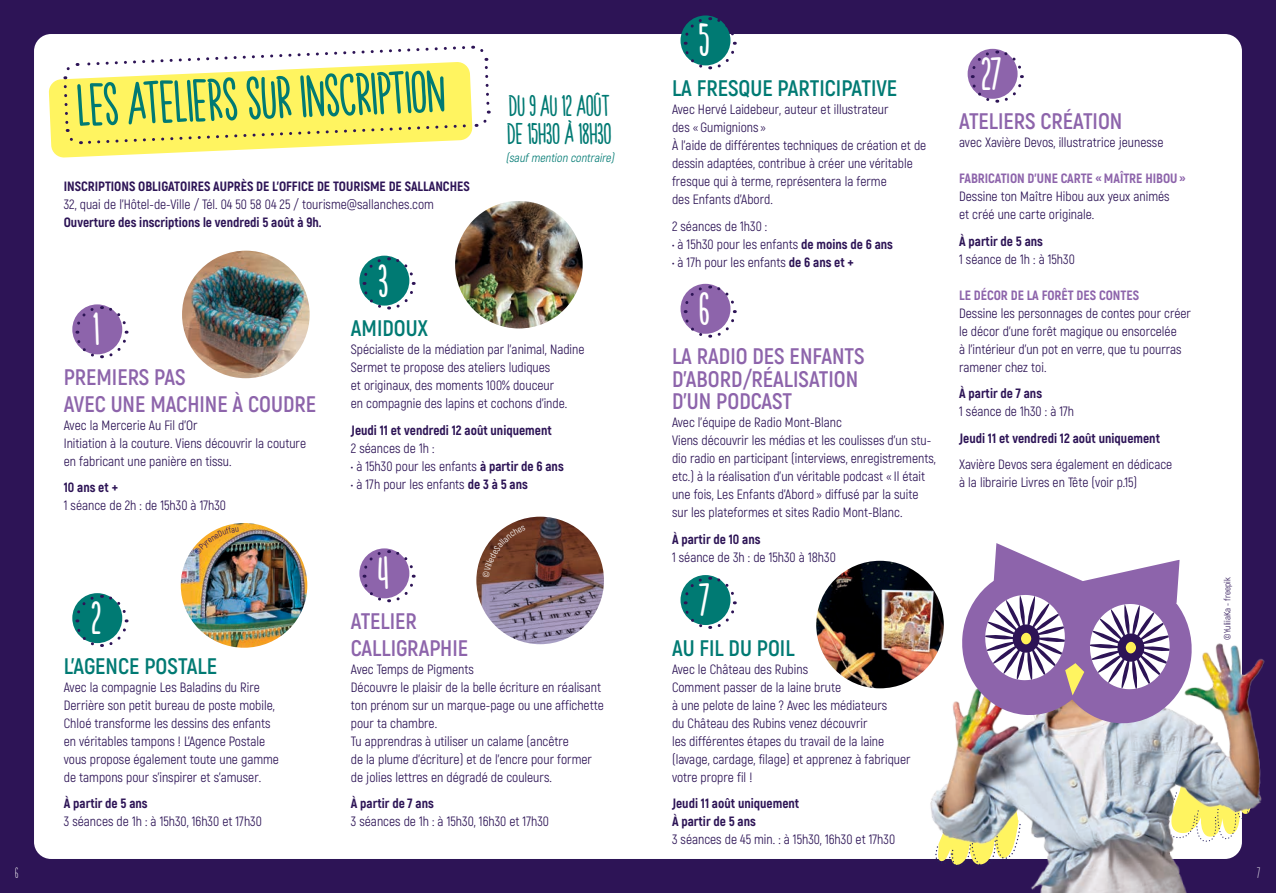
<style>
.page{position:relative;width:1276px;height:893px;background:#2d1456}
.page>*{position:absolute;margin:0;border:0;box-sizing:border-box;transform-origin:0 0}
.t1{font:700 54px "Spring Holiday";color:#007a73}
.t2{font:700 42px "Spring Holiday";color:#fff}
.t3{font:700 27px/28.5px "Spring Holiday";color:#007a73}
.t4{font:700 22.5px/26.7px "Akrobat";color:#8d64ab}
.t5{font:700 22.5px "Akrobat";color:#007a73}
.t6{font:13.5px/18px "Akrobat";color:#2d1456}
.t7{font:800 13.5px/18px "Akrobat";color:#2d1456}
.t8{font:800 13.5px "Akrobat";color:#8d64ab}
.t9{font:13.5px "Spring Holiday";color:#fff}
.t10{font:italic 12px "Akrobat";color:#007a73}
.t11{font:9px "Akrobat";color:#2d1456}
.s1{font-weight:800}
</style>
<div class="page">
<div style="left:34px;top:34px;width:1208px;height:825px;background:#fff;border-radius:17px"></div>
<svg style="left:74px;top:305px;width:55px;height:54px"></svg>
<svg style="left:49px;top:45px;width:442px;height:113px"></svg>
<svg style="left:361px;top:256px;width:55px;height:54px"></svg>
<svg style="left:74px;top:593px;width:55px;height:54px"></svg>
<svg style="left:682px;top:575px;width:55px;height:54px"></svg>
<svg style="left:969px;top:49px;width:55px;height:54px"></svg>
<svg style="left:361px;top:549px;width:55px;height:54px"></svg>
<svg style="left:682px;top:284px;width:55px;height:54px"></svg>
<svg style="left:682px;top:16px;width:55px;height:54px"></svg>
<img style="left:455px;top:201px;width:128px;height:127px;border-radius:63px">
<img style="left:182px;top:251px;width:128px;height:127px;border-radius:64px">
<img style="left:476px;top:517px;width:128px;height:127px;border-radius:64px">
<img style="left:816px;top:561px;width:128px;height:127px;border-radius:64px">
<img style="left:181px;top:523px;width:126px;height:125px">
<img style="left:878px;top:560px;width:387px;height:333px">
<svg style="left:959px;top:543px;width:236px;height:183px"></svg>
<svg style="left:194px;top:527px;width:45px;height:27px"></svg>
<svg style="left:483px;top:526px;width:43px;height:51px;background:#81533f"></svg>
<h1 class="t1" style="left:78px;top:77px;width:369px;rotate:-2deg">LES ATELIERS SUR INSCRIPTION</h1>
<p class="t7" style="left:64px;top:177px;width:407px">INSCRIPTIONS OBLIGATOIRES AUPRÈS DE L’OFFICE DE TOURISME DE SALLANCHES</p>
<p class="t6" style="left:64px;top:195px;width:372px">32, quai de l’Hôtel-de-Ville / Tél. 04 50 58 04 25 / tourisme@sallanches.com</p>
<p class="t7" style="left:64px;top:213px;width:259px">Ouverture des inscriptions le vendredi 5 août à 9h.</p>
<h3 class="t3" style="left:508px;top:94px;width:105px">DU 9 AU 12 AOÛT<br>DE 15H3O À 18H3O</h3>
<p class="t10" style="left:506px;top:151px;width:112px">(saufmention contraire)</p>
<h2 class="t2" style="left:94px;top:308px;width:8px">1</h2>
<h3 class="t4" style="left:64px;top:364px;width:254px">PREMIERS PAS<br>AVEC UNE MACHINE À COUDRE</h3>
<p class="t6" style="left:64px;top:416px;width:244px">Avec la Mercerie Au Fil d’Or<br>Initiation à la couture. Viens découvrir la couture en fabricant une panière en tissu.</p>
<p class="t7" style="left:64px;top:478px;width:56px">10 ans et +</p>
<p class="t6" style="left:64px;top:497px;width:164px">1 séance de 2h : de 15h30 à 17h30</p>
<h2 class="t2" style="left:92px;top:596px;width:11px">2</h2>
<h3 class="t5" style="left:64px;top:652px;width:155px">L’AGENCE POSTALE</h3>
<p class="t6" style="left:64px;top:678px;width:217px">Avec la compagnie Les Baladins du Rire Derrière son petit bureau de poste mobile, Chloé transforme les dessins des enfants en véritables tampons ! L’Agence Postale vous propose également toute une gamme de tampons pour s’inspirer et s’amuser.</p>
<p class="t7" style="left:64px;top:794px;width:85px">À partir de 5 ans</p>
<p class="t6" style="left:64px;top:812px;width:200px">3 séances de 1h : à 15h30, 16h30 et 17h30</p>
<h2 class="t2" style="left:379px;top:259px;width:11px">3</h2>
<h3 class="t5" style="left:351px;top:314px;width:79px">AMIDOUX</h3>
<p class="t6" style="left:351px;top:341px;width:235px">Spécialiste de la médiation par l’animal, Nadine Sermet te propose des ateliers ludiques<br>et originaux, des moments 100% douceur<br>en compagnie des lapins et cochons d’inde.</p>
<p class="t7" style="left:351px;top:421px;width:202px">Jeudi 11 et vendredi 12 août uniquement</p>
<p class="t6" style="left:351px;top:439px;width:85px">2 séances de 1h :</p>
<p class="t6" style="left:351px;top:457px;width:214px">• à 15h30 pour les enfants <span class="s1">à partir de 6 ans</span></p>
<p class="t6" style="left:351px;top:475px;width:178px">• à 17h pour les enfants <span class="s1">de 3 à 5 ans</span></p>
<h2 class="t2" style="left:379px;top:552px;width:12px">4</h2>
<h3 class="t4" style="left:351px;top:608px;width:119px">ATELIER<br>CALLIGRAPHIE</h3>
<p class="t6" style="left:351px;top:660px;width:254px">Avec Temps de Pigments<br>Découvre le plaisir de la belle écriture en réalisant ton prénom sur un marque-page ou une affichette pour ta chambre.<br>Tu apprendras à utiliser un calame (ancêtre<br>de la plume d’écriture) et de l’encre pour former de jolies lettres en dégradé de couleurs.</p>
<p class="t7" style="left:351px;top:794px;width:84px">À partir de 7 ans</p>
<p class="t6" style="left:351px;top:812px;width:200px">3 séances de 1h : à 15h30, 16h30 et 17h30</p>
<h2 class="t2" style="left:700px;top:19px;width:12px">5</h2>
<h3 class="t5" style="left:672px;top:74px;width:227px">LA FRESQUE PARTICIPATIVE</h3>
<p class="t6" style="left:672px;top:100px;width:256px">Avec Hervé Laidebeur, auteur et illustrateur<br>des « Gumignions »<br>À l’aide de différentes techniques de création et de dessin adaptées, contribue à créer une véritable fresque qui à terme, représentera la ferme<br>des Enfants d’Abord.</p>
<p class="t6" style="left:672px;top:217px;width:97px">2 séances de 1h30 :</p>
<p class="t6" style="left:672px;top:235px;width:222px">• à 15h30 pour les enfants <span class="s1">de moins de 6 ans</span></p>
<p class="t6" style="left:672px;top:253px;width:183px">• à 17h pour les enfants <span class="s1">de 6 ans et +</span></p>
<h2 class="t2" style="left:700px;top:287px;width:12px">6</h2>
<h3 class="t4" style="left:672px;top:345px;width:194px;line-height:22.5px">LA RADIO DES ENFANTS<br>D’ABORD/RÉALISATION<br>D’UN PODCAST</h3>
<p class="t6" style="left:672px;top:414px;width:265px">Avec l’équipe de Radio Mont-Blanc<br>Viens découvrir les médias et les coulisses d’un stu&shy;dio radio en participant (interviews, enregistrements, etc.) à la réalisation d’un véritable podcast « Il était une fois, Les Enfants d’Abord » diffusé par la suite sur les plateformes et sites Radio Mont-Blanc.</p>
<p class="t7" style="left:672px;top:530px;width:90px">À partir de 10 ans</p>
<p class="t6" style="left:672px;top:548px;width:165px">1 séance de 3h : de 15h30 à 18h30</p>
<h2 class="t2" style="left:700px;top:578px;width:13px">7</h2>
<h3 class="t5" style="left:672px;top:634px;width:124px">AU FIL DU POIL</h3>
<p class="t6" style="left:672px;top:660px;width:240px">Avec le Château des Rubins<br>Comment passer de la laine brute<br>à une pelote de laine ? Avec les médiateurs<br>du Château des Rubins venez découvrir<br>les différentes étapes du travail de la laine (lavage, cardage, filage) et apprenez à fabriquer votre propre fil !</p>
<p class="t7" style="left:672px;top:794px;width:129px">Jeudi 11 août uniquement<br>À partir de 5 ans</p>
<p class="t6" style="left:672px;top:830px;width:225px">3 séances de 45 min. : à 15h30, 16h30 et 17h30</p>
<h2 class="t2" style="left:982px;top:52px;width:21px">27</h2>
<h3 class="t4" style="left:959px;top:108px;width:165px">ATELIERS CRÉATION</h3>
<p class="t6" style="left:959px;top:134px;width:206px">avec Xavière Devos, illustratrice jeunesse</p>
<p class="t8" style="left:959px;top:170px;width:228px">FABRICATION D’UNE CARTE «MAÎTRE HIBOU»</p>
<p class="t6" style="left:959px;top:188px;width:212px">Dessine ton Maître Hibou aux yeux animés et créé une carte originale.</p>
<p class="t7" style="left:959px;top:232px;width:85px">À partir de 5 ans</p>
<p class="t6" style="left:959px;top:250px;width:117px">1 séance de 1h : à 15h30</p>
<p class="t8" style="left:959px;top:287px;width:181px">LE DÉCOR DE LA FORÊT DES CONTES</p>
<p class="t6" style="left:959px;top:304px;width:233px">Dessine les personnages de contes pour créer le décor d’une forêt magique ou ensorcelée<br>à l’intérieur d’un pot en verre, que tu pourras ramener chez toi.</p>
<p class="t7" style="left:959px;top:385px;width:84px">À partir de 7 ans</p>
<p class="t6" style="left:959px;top:403px;width:117px">1 séance de 1h30 : à 17h</p>
<p class="t7" style="left:959px;top:429px;width:202px">Jeudi 11 et vendredi 12 août uniquement</p>
<p class="t6" style="left:959px;top:456px;width:215px">Xavière Devos sera également en dédicace à la librairie Livres en Tête (voir p.15)</p>
<p class="t11" style="left:1222px;top:639px;width:64px;rotate:-90deg">©YuliiaKa - freepik</p>
<p class="t9" style="left:15px;top:865px;width:5px">6</p>
<p class="t9" style="left:1257px;top:865px;width:5px">7</p>
</div>
